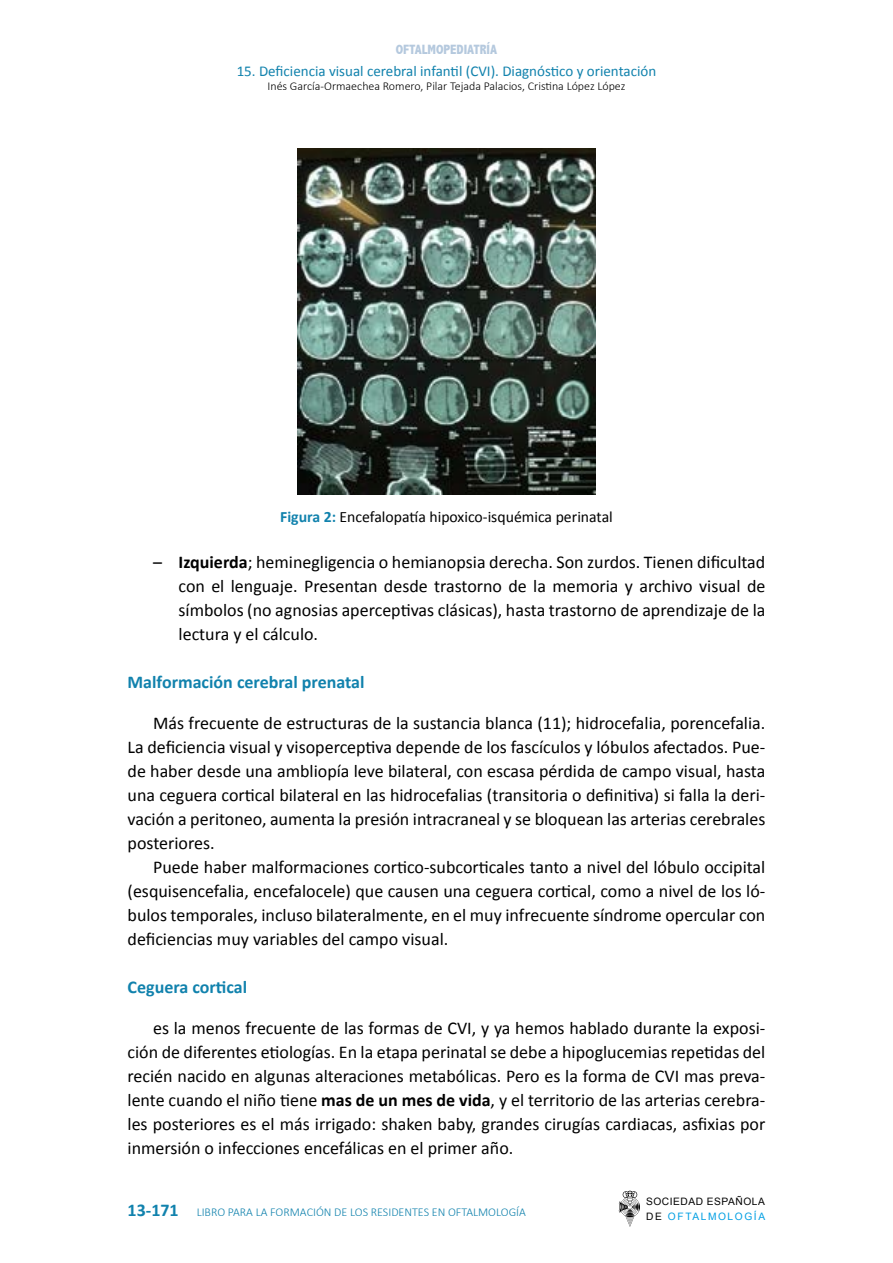
<style>
.page{position:relative;width:893px;height:1263px;background:#fff}
.page>*{position:absolute;margin:0;border:0;box-sizing:border-box;transform-origin:0 0}
.t1{font:18px/24px "Calibri";color:#000;text-align:justify}
.t2{font:700 18px "Calibri";color:#1182ad}
.t3{font:15.75px "Calibri";color:#000}
.t4{font:15px "Calibri";color:#1182ad}
.t5{font:800 condensed 13.5px "Abadi";color:#b5c9de}
.t6{font:300 12px "Calibri";color:#000}
.t7{font:300 12px "Calibri";color:#1182ad}
.t8{font:10.2px/14.1px "Arial";letter-spacing:.05em;color:#000}
.s1{font-weight:700;color:#1182ad}
.s2{font-weight:700}
.s3{font-weight:700;font-size:18px}
.s4{color:#009fe3}
</style>
<div class="page">
<svg style="left:619px;top:1191px;width:21px;height:36px"></svg>
<img style="left:297px;top:149px;width:299px;height:345px">
<p class="t5" style="left:396px;top:41px;width:103px">OFTALMOPEDIATRÍA</p>
<p class="t4" style="left:237px;top:62px;width:421px">15. Deficiencia visual cerebral infantil (CVI). Diagnóstico y orientación</p>
<p class="t6" style="left:267px;top:79px;width:359px">Inés García-Ormaechea Romero, Pilar Tejada Palacios, Cristina López López</p>
<p class="t3" style="left:280px;top:507px;width:334px"><span class="s1">Figura 2:</span> Encefalopatía hipoxico-isquémica perinatal</p>
<p class="t1" style="left:179px;top:549px;width:588px;text-indent:-26px">– <span class="s2">Izquierda</span>; heminegligencia o hemianopsia derecha. Son zurdos. Tienen dificultad con el lenguaje. Presentan desde trastorno de la memoria y archivo visual de símbolos (no agnosias aperceptivas clásicas), hasta trastorno de aprendizaje de la lectura y el cálculo.</p>
<p class="t2" style="left:128px;top:670px;width:238px">Malformación cerebral prenatal</p>
<p class="t1" style="left:128px;top:710px;width:639px;text-indent:26px">Más frecuente de estructuras de la sustancia blanca (11); hidrocefalia, porencefalia.<br>La deficiencia visual y visoperceptiva depende de los fascículos y lóbulos afectados. Pue&shy;de haber desde una ambliopía leve bilateral, con escasa pérdida de campo visual, hasta una ceguera cortical bilateral en las hidrocefalias (transitoria o definitiva) si falla la deri&shy;vación a peritoneo, aumenta la presión intracraneal y se bloquean las arterias cerebrales posteriores.</p>
<p class="t1" style="left:128px;top:854px;width:639px;text-indent:26px">Puede haber malformaciones cortico-subcorticales tanto a nivel del lóbulo occipital (esquisencefalia, encefalocele) que causen una ceguera cortical, como a nivel de los ló&shy;bulos temporales, incluso bilateralmente, en el muy infrecuente síndrome opercular con deficiencias muy variables del campo visual.</p>
<p class="t2" style="left:128px;top:975px;width:121px">Ceguera cortical</p>
<p class="t1" style="left:128px;top:1015px;width:639px;text-indent:26px">es la menos frecuente de las formas de CVI, y ya hemos hablado durante la exposi&shy;ción de diferentes etiologías. En la etapa perinatal se debe a hipoglucemias repetidas del recién nacido en algunas alteraciones metabólicas. Pero es la forma de CVI mas preva&shy;lente cuando el niño tiene <span class="s2">mas de un mes de vida</span>, y el territorio de las arterias cerebra&shy;les posteriores es el más irrigado: shaken baby, grandes cirugías cardiacas, asfixias por inmersión o infecciones encefálicas en el primer año.</p>
<p class="t7" style="left:128px;top:1204px;width:400px"><span class="s3">13-171</span> LIBRO PARA LA FORMACIÓN DE LOS RESIDENTES EN OFTALMOLOGÍA</p>
<p class="t8" style="left:646px;top:1195px;width:120px">SOCIEDAD ESPAÑOLA<br>DE <span class="s4">OFTALMOLOGÍA</span></p>
</div>
